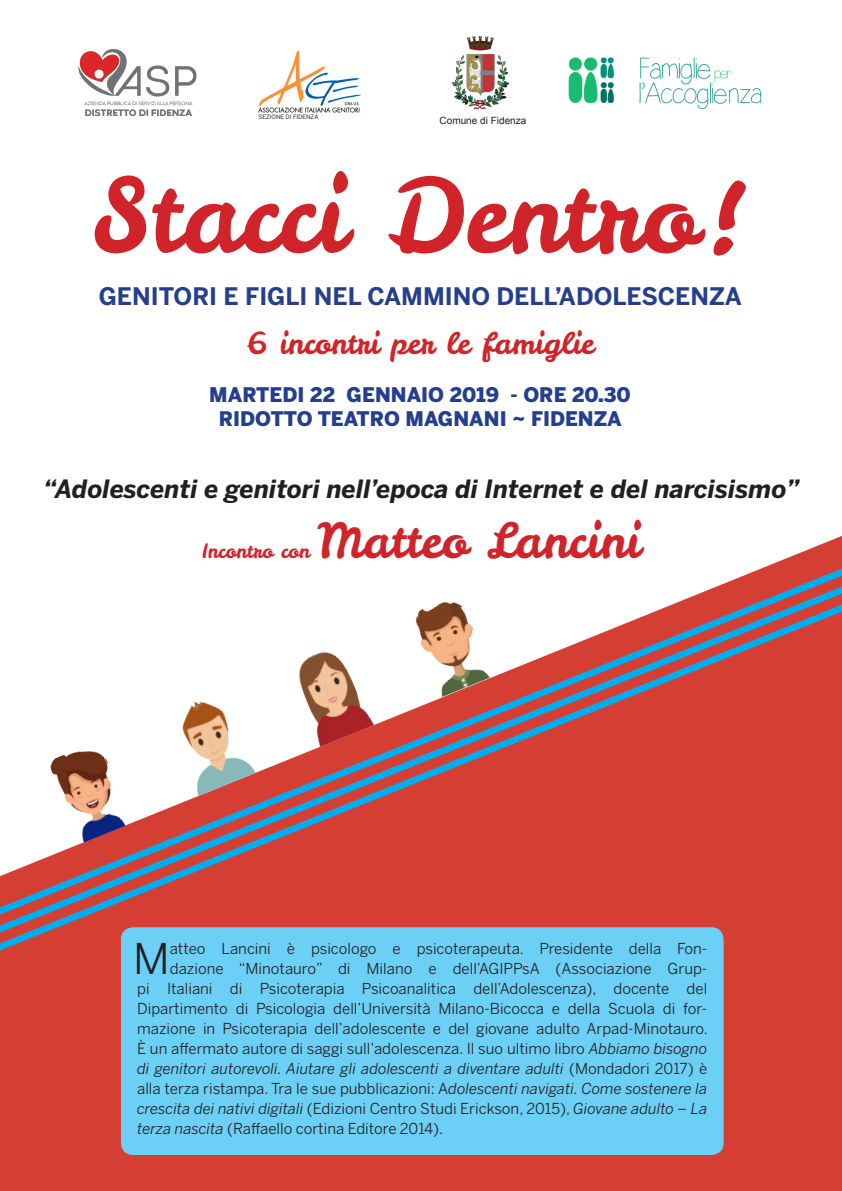
<style>
.page{position:relative;width:842px;height:1191px;background:#d53f33}
.page>*{position:absolute;margin:0;border:0;box-sizing:border-box;transform-origin:0 0}
.t1{font:102px "Leckerli One";color:#d1232a}
.t2{font:48px "Leckerli One";color:#d1232a}
.t3{font:42px "Benton Sans";color:#231f20}
.t4{font:30px "Leckerli One";color:#d1232a}
.t5{font:italic 700 25px "Benton Sans";color:#231f20}
.t6{font:700 24px "Benton Sans";color:#253f8e}
.t7{font:900 20px "Benton Sans";color:#253f8e}
.t8{font:19.8px "Leckerli One";color:#d1232a}
.t9{font:15px "Benton Sans";color:#231f20}
.t10{font:italic 15px "Benton Sans";color:#231f20}
.t11{font:10px "Arial";color:#231f20}
.t12{font:6px "Benton Sans";color:#231f20}
.s1{font-style:italic}
.s2{font-style:normal}
</style>
<div class="page">
<div style="left:0;top:0;width:842px;height:540px;background:#fff"></div>
<img style="left:72px;top:43px;width:130px;height:79px">
<img style="left:444px;top:36px;width:74px;height:80px">
<img style="left:569px;top:56px;width:199px;height:54px">
<img style="left:254px;top:48px;width:109px;height:70px">
<div style="left:121px;top:927px;width:603px;height:228px;background:#6bcff6;border-radius:12px"></div>
<div style="left:0;top:540px;width:832px;height:16px;background:#fff"></div>
<svg style="left:0;top:556px;width:842px;height:15px;background:#fbefee"></svg>
<svg style="left:0;top:571px;width:842px;height:396px"></svg>
<p class="t12" style="left:258px;top:114px;width:62px">SEZIONE DI FIDENZA</p>
<p class="t11" style="left:440px;top:113px;width:88px">Comune di Fidenza</p>
<p class="t1" style="left:92px;top:147px;width:657px">Stacci Dentro!</p>
<p class="t6" style="left:99px;top:282px;width:645px">GENITORI E FIGLI NEL CAMMINO DELL’ADOLESCENZA</p>
<p class="t4" style="left:246px;top:322px;width:349px">6 incontri per le famiglie</p>
<p class="t7" style="left:209px;top:382px;width:423px">MARTEDI 22 GENNAIO 2019 - ORE 20.30</p>
<p class="t7" style="left:219px;top:406px;width:405px">RIDOTTO TEATRO MAGNANI ~ FIDENZA</p>
<p class="t5" style="left:44px;top:474px;width:757px">“Adolescenti e genitori nell’epoca di Internet e del narcisismo”</p>
<p class="t2" style="left:318px;top:509px;width:324px">Matteo Lancini</p>
<p class="t8" style="left:201px;top:538px;width:110px">Incontro con</p>
<p class="t3" style="left:133px;top:934px;width:38px">M</p>
<p class="t9" style="left:170px;top:940px;width:539px">atteo Lancini è psicologo e psicoterapeuta. Presidente della Fon-</p>
<p class="t9" style="left:170px;top:960px;width:539px">dazione “Minotauro” di Milano e dell’AGIPPsA (Associazione Grup-</p>
<p class="t9" style="left:137px;top:980px;width:572px">pi Italiani di Psicoterapia Psicoanalitica dell’Adolescenza), docente del</p>
<p class="t9" style="left:137px;top:1000px;width:572px">Dipartimento di Psicologia dell’Università Milano-Bicocca e della Scuola di for-</p>
<p class="t9" style="left:137px;top:1020px;width:572px">mazione in Psicoterapia dell’adolescente e del giovane adulto Arpad-Minotauro.</p>
<p class="t9" style="left:137px;top:1040px;width:572px">È un affermato autore di saggi sull’adolescenza. Il suo ultimo libro <span class="s1">Abbiamo bisogno</span></p>
<p class="t10" style="left:137px;top:1060px;width:572px">di genitori autorevoli. Aiutare gli adolescenti a diventare adulti <span class="s2">(Mondadori 2017) è</span></p>
<p class="t9" style="left:137px;top:1080px;width:572px">alla terza ristampa. Tra le sue pubblicazioni: A<span class="s1">dolescenti navigati. Come sostenere la</span></p>
<p class="t10" style="left:137px;top:1100px;width:572px">crescita dei nativi digitali <span class="s2">(Edizioni Centro Studi Erickson, 2015),</span> Giovane adulto – La</p>
<p class="t9" style="left:137px;top:1120px;width:308px"><span class="s1">terza nascita</span> (Raffaello cortina Editore 2014).</p>
</div>
